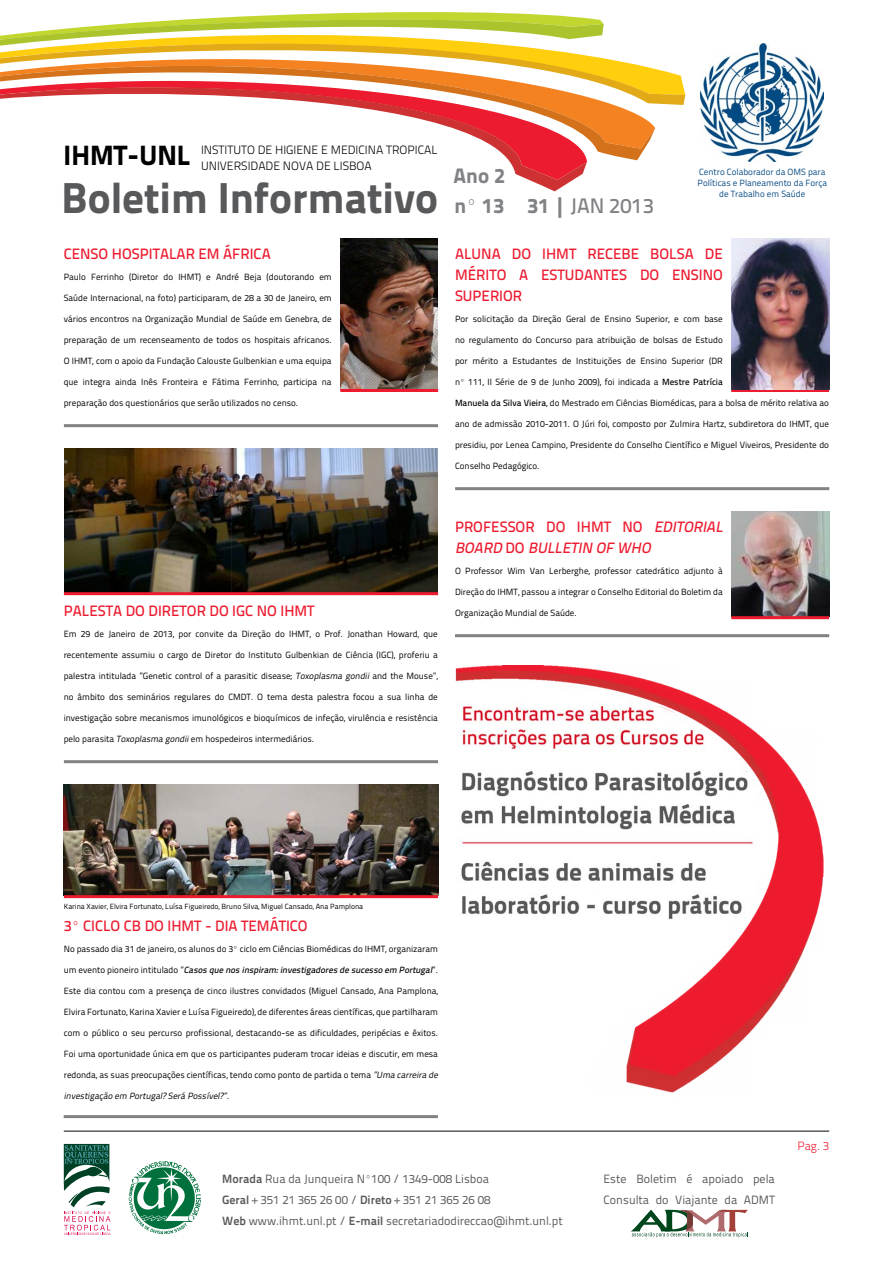
<style>
.page{position:relative;width:893px;height:1263px;background:#fff}
.page>*{position:absolute;margin:0;border:0;box-sizing:border-box;transform-origin:0 0}
.t1{font:800 43.35px "Titillium Text 22 L";color:#58595b}
.t2{font:800 27.9px "Titillium Text 22 L";color:#000}
.t3{font:500 21px "Titillium Text 22 L";color:#808285}
.t4{font:800 21px "Titillium Text 22 L";color:#808285}
.t5{font:500 15px/21px "Titillium Text 22 L";color:#ed1b2f;text-align:justify}
.t6{font:italic 500 15px/21px "Titillium Text 22 L";color:#ed1b2f}
.t7{font:12px/21px "Titillium Text 22 L";color:#58595b}
.t8{font:300 12px/16px "Titillium Text 22 L";color:#000}
.t9{font:300 12px "Titillium Text 22 L";color:#ed1b2f}
.t10{font:9px "Titillium Text 22 L";color:#000}
.t11{font:italic 500 9px "Titillium Text 22 L";color:#000}
.t12{font:9px/10.8px "Titillium Text 22 L";color:#0a4c84;text-align:center}
.t13{font:italic 9px "Titillium Text 22 L";color:#000}
.t14{font:7.5px "Titillium Text 22 L";color:#000}
.s1{font-weight:800}
.s2{font-weight:500}
.s3{font-style:italic}
.s4{font-style:normal}
.s5{font-weight:400;font-style:normal}
.s6{font-weight:700}
</style>
<div class="page">
<svg style="left:348px;top:12px;width:149px;height:1px"></svg>
<svg style="left:133px;top:13px;width:470px;height:10px;fill:#c1d72f"></svg>
<svg style="left:655px;top:69px;width:30px;height:36px"></svg>
<svg style="left:32px;top:23px;width:572px;height:9px"></svg>
<svg style="left:0;top:32px;width:655px;height:128px"></svg>
<svg style="left:0;top:53px;width:587px;height:12px"></svg>
<svg style="left:0;top:65px;width:587px;height:126px"></svg>
<svg style="left:64px;top:1144px;width:47px;height:91px"></svg>
<svg style="left:129px;top:1161px;width:72px;height:73px"></svg>
<hr style="left:64px;top:1130px;width:765px;height:2px;background:#58595b">
<img style="left:701px;top:44px;width:123px;height:117px">
<svg style="left:631px;top:1210px;width:117px;height:27px"></svg>
<img style="left:340px;top:238px;width:98px;height:151px">
<hr style="left:340px;top:389px;width:98px;height:3px;background:#ed1b2f">
<hr style="left:64px;top:424px;width:374px;height:3px;background:#808285">
<img style="left:64px;top:448px;width:374px;height:144px">
<hr style="left:64px;top:760px;width:374px;height:3px;background:#808285">
<hr style="left:64px;top:592px;width:374px;height:3px;background:#ed1b2f">
<hr style="left:731px;top:389px;width:98px;height:3px;background:#ed1b2f">
<hr style="left:455px;top:487px;width:374px;height:3px;background:#808285">
<img style="left:731px;top:238px;width:98px;height:151px">
<img style="left:731px;top:511px;width:98px;height:105px">
<hr style="left:731px;top:616px;width:98px;height:3px;background:#ed1b2f">
<hr style="left:455px;top:634px;width:374px;height:3px;background:#808285">
<img style="left:64px;top:784px;width:374px;height:111px">
<hr style="left:64px;top:895px;width:374px;height:3px;background:#ed1b2f">
<hr style="left:64px;top:1115px;width:374px;height:3px;background:#808285">
<img style="left:455px;top:666px;width:368px;height:427px">
<h2 class="t2" style="left:64px;top:133px;width:128px">IHMT-UNL</h2>
<h3 class="t8" style="left:201px;top:141px;width:238px">INSTITUTO DE HIGIENE E MEDICINA TROPICAL<br>UNIVERSIDADE NOVA DE LISBOA</h3>
<h1 class="t1" style="left:61px;top:163px;width:378px">Boletim Informativo</h1>
<h3 class="t5" style="left:64px;top:243px;width:207px">CENSO HOSPITALAR EM ÁFRICA</h3>
<p class="t10" style="left:64px;top:270px;width:269px">Paulo Ferrinho (Diretor do IHMT) e André Beja (doutorando em</p>
<p class="t10" style="left:64px;top:291px;width:269px">Saúde Internacional, na foto) participaram, de 28 a 30 de Janeiro, em</p>
<p class="t10" style="left:64px;top:312px;width:269px">vários encontros na Organização Mundial de Saúde em Genebra, de</p>
<p class="t10" style="left:64px;top:333px;width:269px">preparação de um recenseamento de todos os hospitais africanos.</p>
<p class="t10" style="left:64px;top:354px;width:269px">O IHMT, com o apoio da Fundação Calouste Gulbenkian e uma equipa</p>
<p class="t10" style="left:64px;top:375px;width:269px">que integra ainda Inês Fronteira e Fátima Ferrinho, participa na</p>
<p class="t10" style="left:64px;top:396px;width:236px">preparação dos questionários que serão utilizados no censo.</p>
<h3 class="t4" style="left:454px;top:159px;width:53px">Ano 2</h3>
<h3 class="t4" style="left:454px;top:189px;width:52px">nº 13</h3>
<h3 class="t3" style="left:527px;top:189px;width:128px"><span class="s1">31 |</span> JAN 2013</h3>
<p class="t12" style="left:698px;top:166px;width:131px">Centro Colaborador da OMS para<br>Políticas e Planeamento da Força de Trabalho em Saúde</p>
<h3 class="t5" style="left:455px;top:243px;width:269px;text-indent:57px">DO I HMT RECEBE BOLSA DE M ÉRITO A ESTUDANTES DO ENSIN O SUPERIOR</h3>
<p class="t10" style="left:455px;top:312px;width:269px">Por solicitação da Direção Geral de Ensino Superior, e com base</p>
<p class="t10" style="left:455px;top:333px;width:269px">no regulamento do Concurso para atribuição de bolsas de Estudo</p>
<p class="t10" style="left:455px;top:354px;width:269px">por mérito a Estudantes de Instituições de Ensino Superior (DR</p>
<p class="t10" style="left:455px;top:375px;width:269px">nº 111, II Série de 9 de Junho 2009), foi indicada a <span class="s2">MESTRE PATRÍCIA</span></p>
<p class="t10" style="left:455px;top:396px;width:376px"><span class="s2">MANUELA DA SILVA VIEIRA</span>, do Mestrado em Ciências Biomédicas, para a bolsa de mérito relativa ao</p>
<p class="t10" style="left:455px;top:417px;width:375px">ano de admissão 2010-2011. O Júri foi, composto por Zulmira Hartz, subdiretora do IHMT, que</p>
<p class="t10" style="left:455px;top:438px;width:376px">presidiu, por Lenea Campino, Presidente do Conselho Científico e Miguel Viveiros, Presidente do</p>
<p class="t10" style="left:455px;top:459px;width:86px">Conselho Pedagógico.</p>
<h3 class="t5" style="left:455px;top:243px;width:37px">ALUNA</h3>
<h3 class="t5" style="left:64px;top:600px;width:252px">PALESTA DO DIRETOR DO IGC NO I HMT</h3>
<p class="t10" style="left:64px;top:627px;width:376px">Em 29 de Janeiro de 2013, por convite da Direção do IHMT, o Prof. Jonathan Howard, que</p>
<p class="t10" style="left:64px;top:648px;width:376px">recentemente assumiu o cargo de Diretor do Instituto Gulbenkian de Ciência (IGC), proferiu a</p>
<p class="t10" style="left:64px;top:669px;width:376px">palestra intitulada ”Genetic control of a parasitic disease; <span class="s3">Toxoplasma gondii</span> and the Mouse”,</p>
<p class="t10" style="left:64px;top:690px;width:376px">no âmbito dos seminários regulares do CMDT. O tema desta palestra focou a sua linha de</p>
<p class="t10" style="left:64px;top:711px;width:376px">investigação sobre mecanismos imunológicos e bioquímicos de infeção, virulência e resistência</p>
<p class="t10" style="left:64px;top:732px;width:252px">pelo parasita <span class="s3">Toxoplasma gondii</span>em hospedeiros intermediários.</p>
<h3 class="t6" style="left:455px;top:516px;width:261px"><span class="s4">PROFESSOR DO I HMT N O</span> Editorial<br>Board <span class="s4">D O</span> Bulletin of WHO</h3>
<p class="t10" style="left:455px;top:564px;width:269px">O Professor Wim Van Lerberghe, professor catedrático adjunto à</p>
<p class="t10" style="left:455px;top:585px;width:269px">Direção do IHMT, passou a integrar o Conselho Editorial do Boletim da</p>
<p class="t10" style="left:455px;top:606px;width:123px">Organização Mundial de Saúde.</p>
<p class="t14" style="left:64px;top:901px;width:301px">Karina Xavier, Elvira Fortunato, Luísa Figueiredo, Bruno Silva, Miguel Cansado, Ana Pamplona</p>
<h3 class="t5" style="left:64px;top:915px;width:224px">3º CICLO CB DO I HMT - DIA TEMÁTICO</h3>
<p class="t10" style="left:64px;top:942px;width:376px">No passado dia 31 de janeiro, os alunos do 3º ciclo em Ciências Biomédicas do IHMT, organizaram</p>
<p class="t11" style="left:64px;top:963px;width:376px"><span class="s5">u m e v e n t o p i o n e i r o i n t i t u l a d o ”</span> Casos que nos inspiram:investigadores de sucesso em Portugal<span class="s5">” .</span></p>
<p class="t10" style="left:64px;top:984px;width:376px">Este dia contou com a presença de cinco ilustres convidados (Miguel Cansado, Ana Pamplona,</p>
<p class="t10" style="left:64px;top:1005px;width:376px">Elvira Fortunato, Karina Xavier e Luísa Figueiredo), de diferentes áreas científicas, que partilharam</p>
<p class="t10" style="left:64px;top:1026px;width:376px">com o público o seu percurso profissional, destacando-se as dificuldades, peripécias e êxitos.</p>
<p class="t10" style="left:64px;top:1047px;width:376px">Foi uma oportunidade única em que os participantes puderam trocar ideias e discutir, em mesa</p>
<p class="t10" style="left:64px;top:1068px;width:378px">redonda, as suas preocupações científicas, tendo como ponto de partida o tema <span class="s3">”Uma carreira de</span></p>
<p class="t13" style="left:64px;top:1089px;width:169px">investigação em Portugal?Será Possível?”.</p>
<h3 class="t9" style="left:797px;top:1137px;width:33px">Pag. 3</h3>
<h3 class="t7" style="left:222px;top:1168px;width:342px"><span class="s6">Morada</span> Rua da Junqueira Nº100 / 1349-008 Lisboa<br><span class="s6">Geral</span> + 351 21 365 26 00 / <span class="s6">Direto</span> + 351 21 365 26 08<br><span class="s6">Web</span> www.ihmt.unl.pt / <span class="s6">E-mail</span> secretariadodireccao@ihmt.unl.pt</h3>
<h3 class="t7" style="left:603px;top:1168px;width:173px">Este Boletim é apoiado pela<br>Consulta do Viajante da ADMT</h3>
</div>
